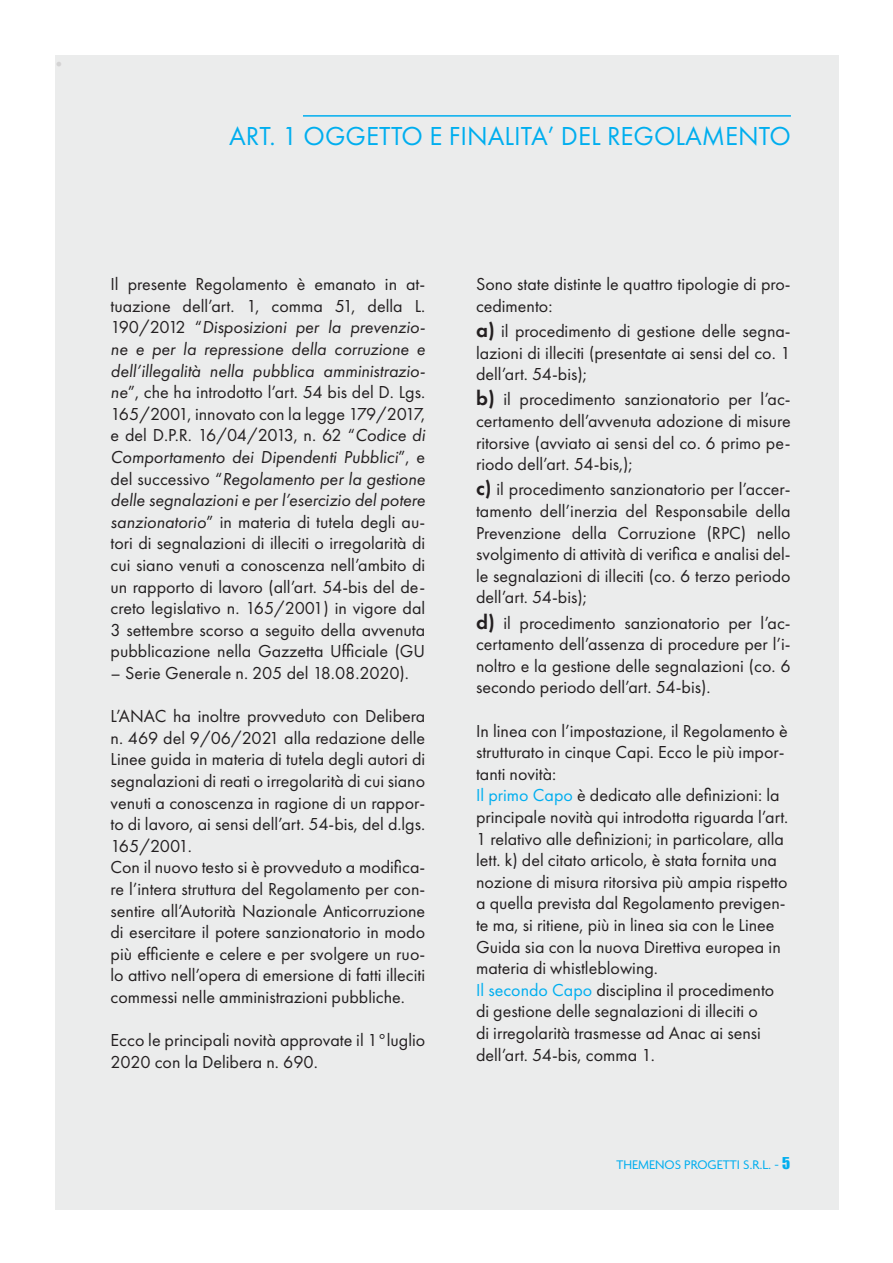
<style>
.page{position:relative;width:893px;height:1263px;background:#fff}
.page>*{position:absolute;margin:0;border:0;box-sizing:border-box;transform-origin:0 0}
.Stile_di_paragrafo_2{font:27px "Futura PT";color:#00aeef}
.t1{font:18px/21.6px "Futura PT";color:#231f20;text-align:justify}
.t2{font:18px "Minion Pro";color:#231f20}
.t3{font:13.5px "Agenda";color:#00aeef}
.s1{font-style:italic}
.s2{font-weight:600;font-size:21px}
.s3{color:#00aeef}
.s4{font-family:"Impact";font-size:15px}
</style>
<div class="page">
<div style="left:56px;top:55px;width:783px;height:1154px;background:#ebecec"></div>
<hr style="left:303px;top:115px;width:488px;height:2px;background:#00aeef">
<p class="t2" style="left:56px;top:50px;width:9px">•</p>
<p class="Stile_di_paragrafo_2" style="left:229px;top:120px;width:563px">ART. 1 OGGETTO E FINALITA’ DEL REGOLAMENTO</p>
<p class="t1" style="left:111px;top:273px;width:316px">Il presente Regolamento è emanato in at&shy;tuazione dell’art. 1, comma 51, della L.<br>190/2012 “<span class="s1">Disposizioni per la prevenzio&shy;ne e per la repressione della corruzione e dell’illegalità nella pubblica amministrazio&shy;ne</span>”, che ha introdotto l’art. 54 bis del D. Lgs.<br>165/2001, innovato con la legge 179/2017, e del D.P.R. 16/04/2013, n. 62 “<span class="s1">Codice di Comportamento dei Dipendenti Pubblici</span>”, e del successivo “<span class="s1">Regolamento per la gestione delle segnalazioni e per l’esercizio del potere sanzionatorio</span>” in materia di tutela degli au&shy;tori di segnalazioni di illeciti o irregolarità di cui siano venuti a conoscenza nell’ambito di un rapporto di lavoro (all’art. 54-bis del de&shy;creto legislativo n. 165/2001) in vigore dal 3 settembre scorso a seguito della avvenuta pubblicazione nella Gazzetta Ufficiale (GU</p>
<p class="t1" style="left:111px;top:662px;width:300px">– Serie Generale n. 205 del 18.08.2020).</p>
<p class="t1" style="left:111px;top:705px;width:316px">L’ANAC ha inoltre provveduto con Delibera n. 469 del 9/06/2021 alla redazione delle Linee guida in materia di tutela degli autori di segnalazioni di reati o irregolarità di cui siano venuti a conoscenza in ragione di un rappor&shy;to di lavoro, ai sensi dell’art. 54-bis, del d.lgs.<br>165/2001.</p>
<p class="t1" style="left:111px;top:856px;width:316px">Con il nuovo testo si è provveduto a modifica&shy;re l’intera struttura del Regolamento per con&shy;sentire all’Autorità Nazionale Anticorruzione di esercitare il potere sanzionatorio in modo più efficiente e celere e per svolgere un ruo&shy;lo attivo nell’opera di emersione di fatti illeciti commessi nelle amministrazioni pubbliche.</p>
<p class="t1" style="left:111px;top:1029px;width:316px">Ecco le principali novità approvate il 1°luglio<br>2020 con la Delibera n. 690.</p>
<p class="t1" style="left:476px;top:273px;width:316px">Sono state distinte le quattro tipologie di pro&shy;cedimento:</p>
<p class="t1" style="left:476px;top:320px;width:316px"><span class="s2">a)</span> il procedimento di gestione delle segna&shy;lazioni di illeciti (presentate ai sensi del co. 1 dell’art. 54-bis);</p>
<p class="t1" style="left:476px;top:388px;width:316px"><span class="s2">b)</span> il procedimento sanzionatorio per l’ac&shy;certamento dell’avvenuta adozione di misure ritorsive (avviato ai sensi del co. 6 primo pe&shy;riodo dell’art. 54-bis,);</p>
<p class="t1" style="left:476px;top:478px;width:316px"><span class="s2">c)</span> il procedimento sanzionatorio per l’accer&shy;tamento dell’inerzia del Responsabile della Prevenzione della Corruzione (RPC) nello svolgimento di attività di verifica e analisi del&shy;le segnalazioni di illeciti (co. 6 terzo periodo dell’art. 54-bis);</p>
<p class="t1" style="left:476px;top:612px;width:316px"><span class="s2">d)</span> il procedimento sanzionatorio per l’ac&shy;certamento dell’assenza di procedure per l’i&shy;noltro e la gestione delle segnalazioni (co. 6 secondo periodo dell’art. 54-bis).</p>
<p class="t1" style="left:476px;top:720px;width:313px;text-align:left">In linea con l’impostazione, il Regolamento è strutturato in cinque Capi. Ecco le più impor&shy;tanti novità:</p>
<p class="t1" style="left:476px;top:784px;width:314px;text-align:left"><span class="s3">Il primo Capo</span> è dedicato alle definizioni: la principale novità qui introdotta riguarda l’art.<br>1 relativo alle definizioni; in particolare, alla lett. k) del citato articolo, è stata fornita una nozione di misura ritorsiva più ampia rispetto a quella prevista dal Regolamento previgen&shy;te ma, si ritiene, più in linea sia con le Linee Guida sia con la nuova Direttiva europea in materia di whistleblowing.</p>
<p class="t1" style="left:476px;top:979px;width:300px;text-align:left"><span class="s3">Il secondo Capo</span> disciplina il procedimento di gestione delle segnalazioni di illeciti o di irregolarità trasmesse ad Anac ai sensi dell’art. 54-bis, comma 1.</p>
<p class="t3" style="left:616px;top:1157px;width:175px">THEMENOS PROGETTI S.R.L. - <span class="s4">5</span></p>
</div>
